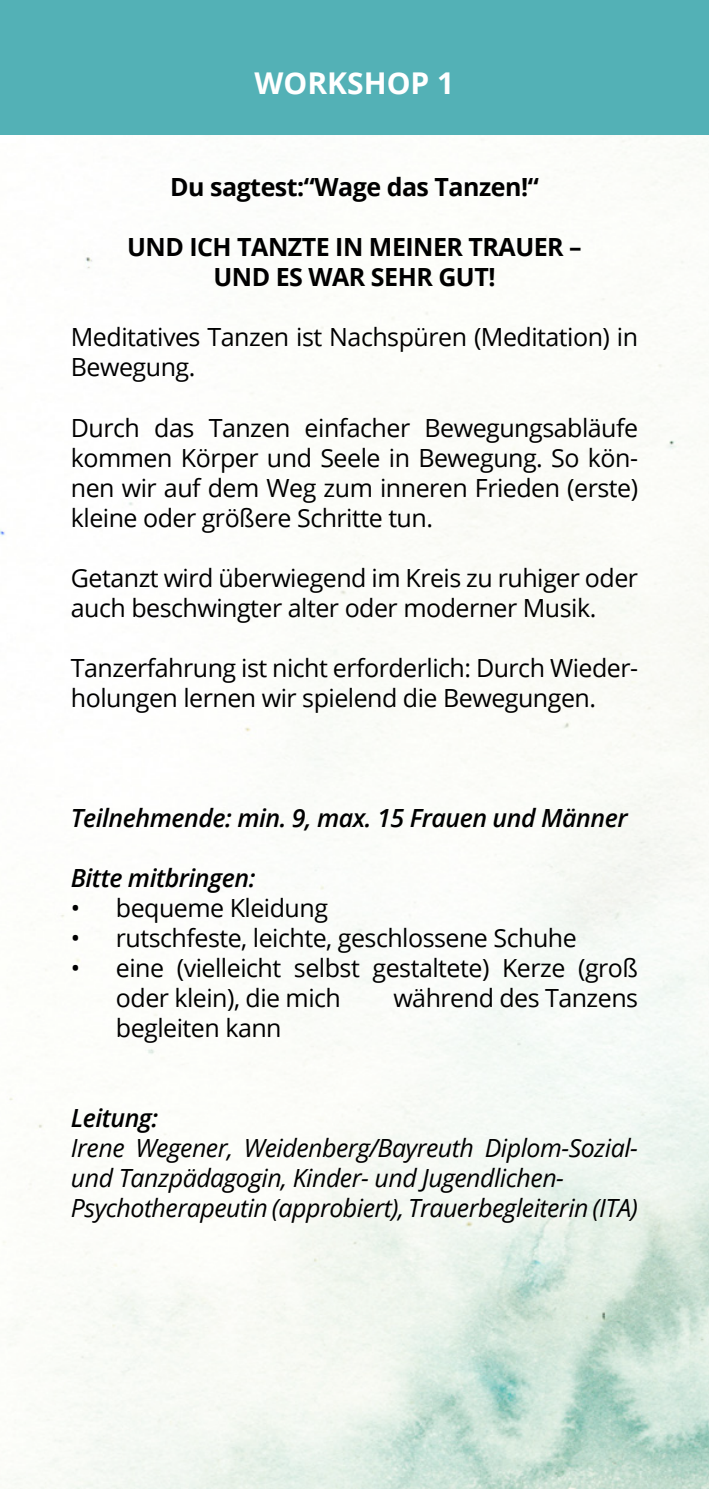
<style>
.page{position:relative;width:709px;height:1489px;background:#fff}
.page>*{position:absolute;margin:0;border:0;box-sizing:border-box;transform-origin:0 0}
.t1{font:700 30px "Open Sans";color:#fff}
.t2{font:25px/30px "Open Sans";letter-spacing:-.02em;color:#000}
.t3{font:italic 25px/30px "Open Sans";letter-spacing:-.02em;color:#000}
.t4{font:700 25px/30px "Open Sans";letter-spacing:-.02em;color:#000;text-align:center}
.t5{font:italic 600 25px "Open Sans";letter-spacing:-.02em;color:#000}
</style>
<div class="page">
<img style="left:0;top:138px;width:709px;height:1350px">
<div style="left:0;top:0;width:709px;height:135px;background:#53b1b6"></div>
<p class="t1" style="left:254px;top:62px;width:201px">WORKSHOP 1</p>
<p class="t4" style="left:170px;top:172px;width:370px">Du sagtest:“Wage das Tanzen!“</p>
<p class="t4" style="left:127px;top:232px;width:456px">UND ICH TANZTE IN MEINER TRAUER –<br>UND ES WAR SEHR GUT!</p>
<p class="t2" style="left:71px;top:322px;width:568px">Meditatives Tanzen ist Nachspüren (Meditation) in<br>Bewegung.</p>
<p class="t2" style="left:71px;top:412px;width:568px;text-align:justify">Durch das Tanzen einfacher Bewegungsabläufe kommen Körper und Seele in Bewegung. So kön&shy;nen wir auf dem Weg zum inneren Frieden (erste) kleine oder größere Schritte tun.</p>
<p class="t2" style="left:71px;top:562px;width:568px">Getanzt wird überwiegend im Kreis zu ruhiger oder auch beschwingter alter oder moderner Musik.</p>
<p class="t2" style="left:71px;top:652px;width:568px">Tanzerfahrung ist nicht erforderlich: Durch Wieder&shy;holungen lernen wir spielend die Bewegungen.</p>
<p class="t5" style="left:71px;top:800px;width:558px">Teilnehmende: min. 9, max. 15 Frauen und Männer</p>
<p class="t5" style="left:71px;top:860px;width:186px">Bitte mitbringen:</p>
<p class="t2" style="left:71px;top:892px;width:259px">• bequeme Kleidung</p>
<p class="t2" style="left:71px;top:922px;width:507px">• rutschfeste, leichte, geschlossene Schuhe</p>
<p class="t2" style="left:116px;top:952px;width:523px;text-indent:-45px">• eine (vielleicht selbst gestaltete) Kerze (groß oder klein), die mich</p>
<p class="t2" style="left:393px;top:982px;width:246px">während des Tanzens</p>
<p class="t2" style="left:116px;top:1012px;width:167px">begleiten kann</p>
<p class="t5" style="left:71px;top:1100px;width:89px">Leitung:</p>
<p class="t3" style="left:71px;top:1132px;width:568px">Irene Wegener, Weidenberg/Bayreuth Diplom-Sozial&shy;und Tanzpädagogin, Kinder- und Jugendlichen-<br>Psychotherapeutin (approbiert), Trauerbegleiterin (ITA)</p>
</div>
